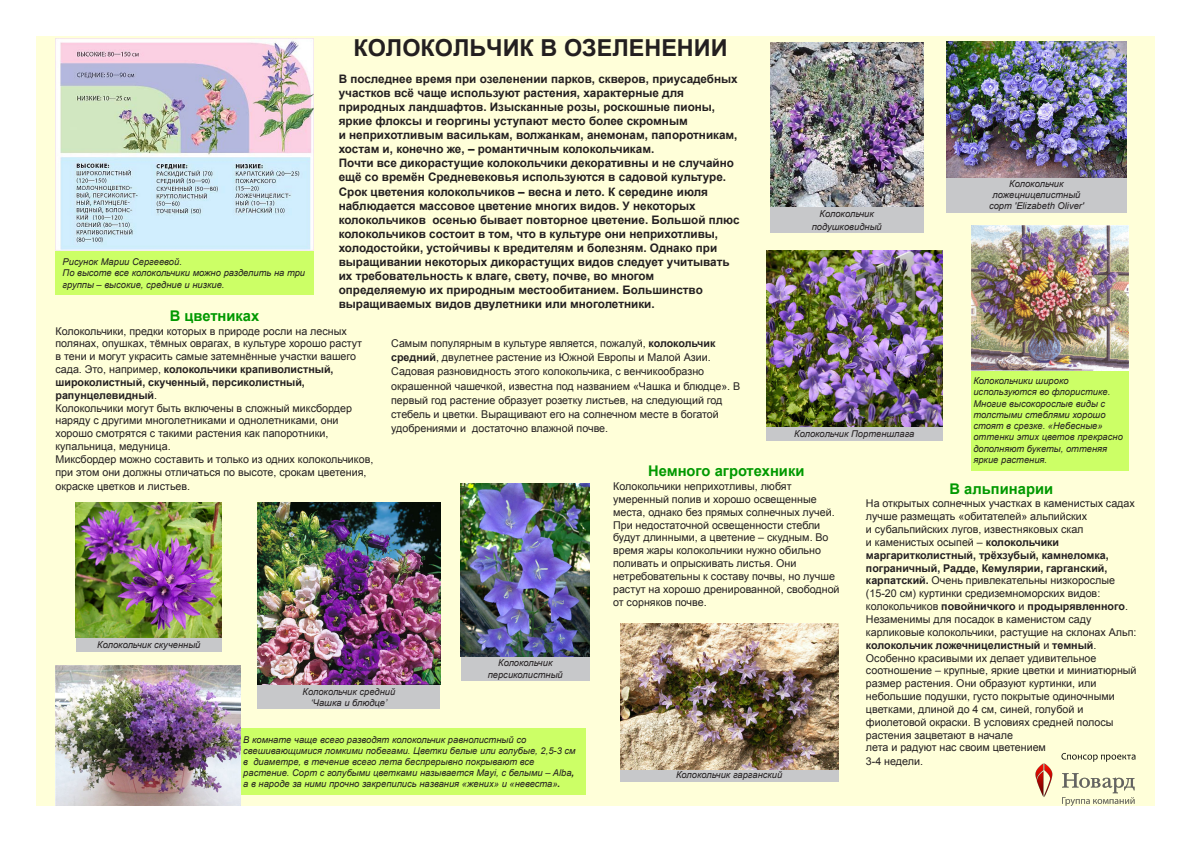
<style>
.page{position:relative;width:1191px;height:842px;background:#fff}
.page>*{position:absolute;margin:0;border:0;box-sizing:border-box;transform-origin:0 0}
.t1{font:700 23.4px "Arial";color:#231f20}
.t2{font:700 14.7px "Arial";color:#090}
.t3{font:700 11.7px/14px "Arial";color:#231f20}
.t4{font:10.7px/12.8px "Arial";color:#231f20}
.t5{font:italic 9.3px/11.2px "Arial";color:#231f20;text-align:center}
.s1{font-weight:700}
.s2{font-style:normal}
</style>
<div class="page">
<div style="left:36px;top:36px;width:1119px;height:770px;background:#ffffd9"></div>
<div style="left:76px;top:637px;width:146px;height:14px;background:#c7c8ca"></div>
<div style="left:946px;top:176px;width:180px;height:37px;background:#c7c8ca"></div>
<div style="left:971px;top:370px;width:157px;height:100px;background:#cf6"></div>
<div style="left:770px;top:207px;width:153px;height:26px;background:#c7c8ca"></div>
<div style="left:55px;top:250px;width:258px;height:45px;background:#cf6"></div>
<div style="left:241px;top:728px;width:345px;height:67px;background:#cf6"></div>
<div style="left:620px;top:768px;width:218px;height:14px;background:#c7c8ca"></div>
<div style="left:766px;top:427px;width:176px;height:13px;background:#c7c8ca"></div>
<div style="left:461px;top:656px;width:129px;height:25px;background:#c7c8ca"></div>
<div style="left:258px;top:684px;width:182px;height:25px;background:#c7c8ca"></div>
<img style="left:55px;top:38px;width:258px;height:212px">
<img style="left:258px;top:503px;width:182px;height:182px">
<img style="left:620px;top:624px;width:218px;height:145px">
<img style="left:770px;top:42px;width:154px;height:165px">
<img style="left:946px;top:42px;width:180px;height:135px">
<img style="left:766px;top:250px;width:176px;height:177px">
<img style="left:971px;top:226px;width:157px;height:145px">
<img style="left:55px;top:666px;width:186px;height:139px">
<img style="left:1035px;top:753px;width:101px;height:53px">
<img style="left:76px;top:503px;width:146px;height:134px">
<img style="left:461px;top:484px;width:129px;height:172px">
<p class="t1" style="left:353px;top:32px;width:375px">КОЛОКОЛЬЧИК В ОЗЕЛЕНЕНИИ</p>
<p class="t3" style="left:339px;top:72px;width:402px">В последнее время при озеленении парков, скверов, приусадебных участков всё чаще используют растения, характерные для природных ландшафтов. Изысканные розы, роскошные пионы, яркие флоксы и георгины уступают место более скромным<br>и неприхотливым василькам, волжанкам, анемонам, папоротникам, хостам и, конечно же, – романтичным колокольчикам.<br>Почти все дикорастущие колокольчики декоративны и не случайно ещё со времён Средневековья используются в садовой культуре.<br>Срок цветения колокольчиков – весна и лето. К середине июля наблюдается массовое цветение многих видов. У некоторых колокольчиков осенью бывает повторное цветение. Большой плюс колокольчиков состоит в том, что в культуре они неприхотливы, холодостойки, устойчивы к вредителям и болезням. Однако при выращивании некоторых дикорастущих видов следует учитывать их требовательность к влаге, свету, почве, во многом определяемую их природным местообитанием. Большинство выращиваемых видов двулетники или многолетники.</p>
<p class="t5" style="left:989px;top:178px;width:96px">Колокольчик ложецницелистный сорт 'Elizabeth Oliver'</p>
<p class="t5" style="left:811px;top:208px;width:71px;line-height:12.5px">Колокольчик подушковидный</p>
<p class="t5" style="left:63px;top:256px;width:244px;text-align:left">Рисунок Марии Сергеевой.<br>По высоте все колокольчики можно разделить на три</p>
<p class="t5" style="left:63px;top:280px;width:163px">группы – высокие, средние и низкие.</p>
<p class="t2" style="left:170px;top:306px;width:91px">В цветниках</p>
<p class="t4" style="left:55px;top:325px;width:319px">Колокольчики, предки которых в природе росли на лесных полянах, опушках, тёмных оврагах, в культуре хорошо растут<br>в тени и могут украсить самые затемнённые участки вашего сада. Это, например, <span class="s1">колокольчики крапиволистный, широколистный, скученный, персиколистный, рапунцелевидный</span>.<br>Колокольчики могут быть включены в сложный миксбордер наряду с другими многолетниками и однолетниками, они хорошо смотрятся с такими растения как папоротники, купальница, медуница.<br>Миксбордер можно составить и только из одних колокольчиков, при этом они должны отличаться по высоте, срокам цветения,</p>
<p class="t4" style="left:55px;top:480px;width:136px">окраске цветков и листьев.</p>
<p class="t4" style="left:391px;top:337px;width:351px;line-height:14px">Самым популярным в культуре является, пожалуй, <span class="s1">колокольчик средний</span>, двулетнее растение из Южной Европы и Малой Азии.<br>Садовая разновидность этого колокольчика, с венчикообразно окрашенной чашечкой, известна под названием «Чашка и блюдце». В первый год растение образует розетку листьев, на следующий год стебель и цветки. Выращивают его на солнечном месте в богатой удобрениями и достаточно влажной почве.</p>
<p class="t5" style="left:973px;top:375px;width:151px;text-align:left">Колокольчики широко используются во флористике.<br>Многие высокорослые виды с толстыми стеблями хорошо стоят в срезке. «Небесные» оттенки этих цветов прекрасно дополняют букеты, оттеняя яркие растения.</p>
<p class="t5" style="left:794px;top:428px;width:122px">Колокольчик Портеншлага</p>
<p class="t2" style="left:648px;top:461px;width:158px">Немного агротехники</p>
<p class="t4" style="left:613px;top:480px;width:228px">Колокольчики неприхотливы, любят умеренный полив и хорошо освещенные места, однако без прямых солнечных лучей.<br>При недостаточной освещенности стебли будут длинными, а цветение – скудным. Во время жары колокольчики нужно обильно поливать и опрыскивать листья. Они нетребовательны к составу почвы, но лучше растут на хорошо дренированной, свободной от сорняков почве.</p>
<p class="t2" style="left:949px;top:479px;width:105px">В альпинарии</p>
<p class="t4" style="left:866px;top:497px;width:272px">На открытых солнечных участках в каменистых садах лучше размещать «обитателей» альпийских<br>и субальпийских лугов, известняковых скал<br>и каменистых осыпей – <span class="s1">колокольчики маргаритколистный, трёхзубый, камнеломка, пограничный, Радде, Кемулярии, гарганский, карпатский.</span> Очень привлекательны низкорослые (15-20 см) куртинки средиземноморских видов: колокольчиков <span class="s1">повойничкого</span> и <span class="s1">продырявленного</span>.<br>Незаменимы для посадок в каменистом саду карликовые колокольчики, растущие на склонах Альп: <span class="s1">колокольчик ложечницелистный</span> и <span class="s1">темный</span>.<br>Особенно красивыми их делает удивительное соотношение – крупные, яркие цветки и миниатюрный размер растения. Они образуют куртинки, или небольшие подушки, густо покрытые одиночными цветками, длиной до 4 см, синей, голубой и фиолетовой окраски. В условиях средней полосы растения зацветают в начале<br>лета и радуют нас своим цветением</p>
<p class="t4" style="left:866px;top:755px;width:59px">3-4 недели.</p>
<p class="t5" style="left:97px;top:639px;width:105px">Колокольчик скученный</p>
<p class="t5" style="left:488px;top:658px;width:77px">Колокольчик персиколистный</p>
<p class="t5" style="left:302px;top:686px;width:94px">Колокольчик средний ‘Чашка и блюдце’</p>
<p class="t5" style="left:243px;top:734px;width:334px;text-align:left">В комнате чаще всего разводят колокольчик равнолистный со свешивающимися ломкими побегами. Цветки белые или голубые, 2,5-3 см в диаметре, в течение всего лета беспрерывно покрывают все растение. Сорт с голубыми цветками называется Mayi, с белыми <span class="s2">–</span> Alba<span class="s1">, </span>а в народе за ними прочно закрепились названия «жених» и «невеста»<span class="s1">.</span></p>
<p class="t5" style="left:676px;top:769px;width:108px">Колокольчик гарганский</p>
</div>
